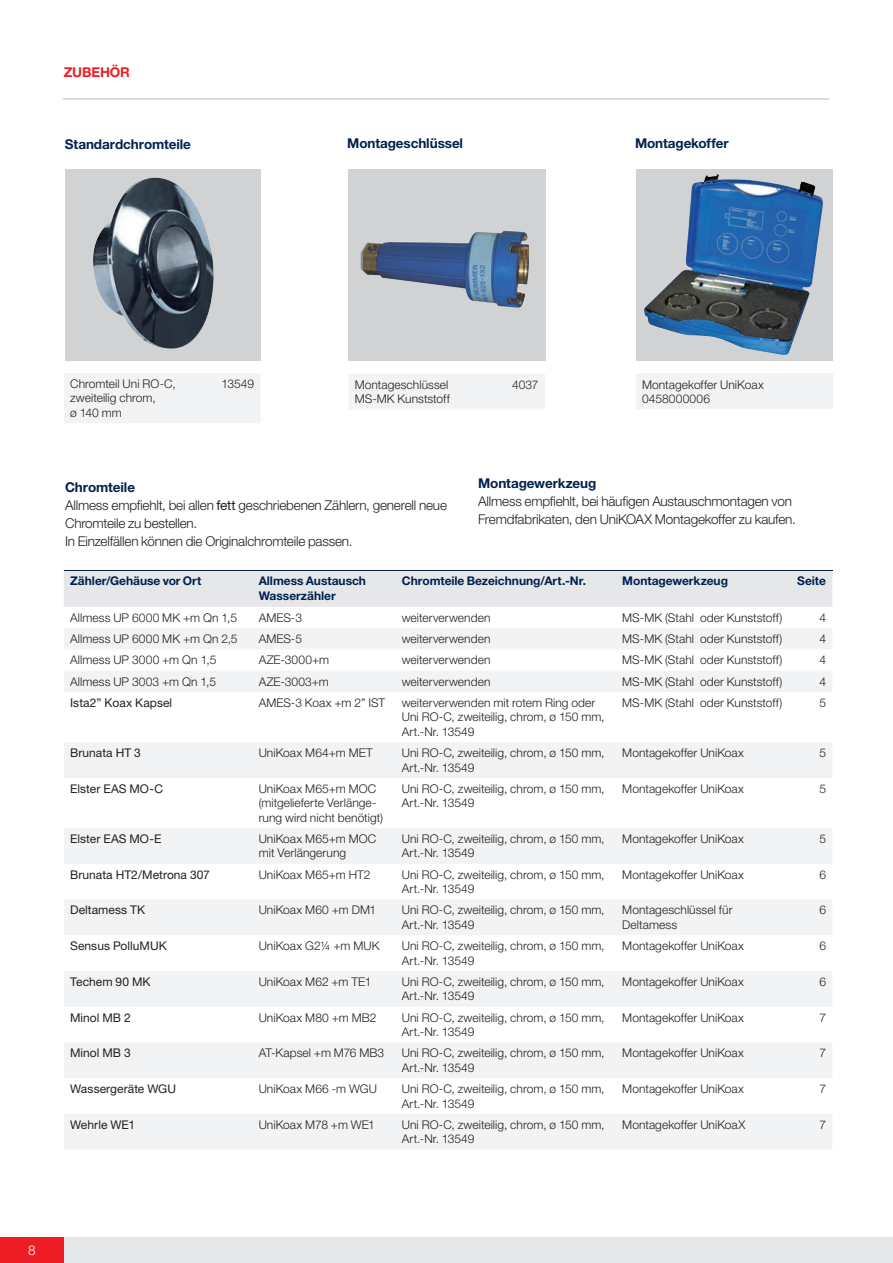
<style>
.page{position:relative;width:893px;height:1263px;background:#fff}
.page>*{position:absolute;margin:0;border:0;box-sizing:border-box;transform-origin:0 0}
.t1{font:300 13.5px/18px "Helvetica Neue LT Std";letter-spacing:-.015em;color:#231f20}
.t2{font:700 13.5px "Helvetica Neue LT Std";letter-spacing:-.005em;color:#00214f}
.t3{font:700 13.5px "Helvetica Neue LT Std";letter-spacing:-.01em;color:#ee1d23}
.t4{font:300 13.5px "Helvetica Neue LT Std";color:#fff}
.t5{font:300 12px/14.4px "Helvetica Neue LT Std";letter-spacing:.005em;color:#231f20}
.t6{font:12px "Helvetica Neue LT Std";letter-spacing:.005em;color:#231f20}
.t7{font:700 12px/15px "Helvetica Neue LT Std";color:#00214f}
.s1{font-weight:700;color:#00214f}
.s2{font-weight:400}
</style>
<div class="page">
<div style="left:0;top:1237px;width:893px;height:26px;background:#e6e7e9"></div>
<div style="left:0;top:1237px;width:64px;height:26px;background:#ee1d23"></div>
<div style="left:64px;top:571px;width:768px;height:36px;background:#e6e7e9"></div>
<svg style="left:64px;top:628px;width:768px;height:521px"></svg>
<hr style="left:252px;top:570px;width:143px;height:1px;background:#00214f">
<hr style="left:64px;top:570px;width:188px;height:1px;background:#00214f">
<hr style="left:395px;top:570px;width:221px;height:1px;background:#00214f">
<hr style="left:616px;top:570px;width:174px;height:1px;background:#00214f">
<hr style="left:790px;top:570px;width:42px;height:1px;background:#00214f">
<svg style="left:65px;top:169px;width:195px;height:191px;background:#9da2a8"></svg>
<div style="left:64px;top:373px;width:196px;height:50px;background:#f2f3f4"></div>
<div style="left:349px;top:169px;width:197px;height:191px;background:#d1d2d4"></div>
<div style="left:636px;top:169px;width:196px;height:191px;background:#d1d2d4"></div>
<hr style="left:64px;top:98px;width:765px;height:2px;background:#d8d9db">
<div style="left:349px;top:374px;width:196px;height:35px;background:#f2f3f4"></div>
<div style="left:636px;top:374px;width:196px;height:35px;background:#f2f3f4"></div>
<img style="left:116px;top:178px;width:36px;height:31px">
<img style="left:360px;top:230px;width:169px;height:78px">
<img style="left:644px;top:174px;width:179px;height:181px">
<p class="t3" style="left:64px;top:64px;width:68px">ZUBEHÖR</p>
<p class="t2" style="left:65px;top:136px;width:128px">Standardchromteile</p>
<p class="t2" style="left:347px;top:135px;width:117px">Montageschlüssel</p>
<p class="t2" style="left:635px;top:135px;width:95px">Montagekoffer</p>
<p class="t5" style="left:70px;top:376px;width:107px">Chromteil Uni RO-C, zweiteilig chrom,<br>ø 140 mm</p>
<p class="t5" style="left:221px;top:376px;width:34px">13549</p>
<p class="t5" style="left:355px;top:377px;width:97px">Montageschlüssel<br>MS-MK Kunststoff</p>
<p class="t5" style="left:512px;top:377px;width:28px">4037</p>
<p class="t5" style="left:642px;top:377px;width:123px">Montagekoffer UniKoax<br>0458000006</p>
<p class="t1" style="left:65px;top:478px;width:383px"><span class="s1">Chromteile<br></span>Allmess empfiehlt, bei allen <span class="s2">fett</span> geschriebenen Zählern, generell neue Chromteile zu bestellen.<br>In Einzelfällen können die Originalchromteile passen.</p>
<p class="t2" style="left:478px;top:475px;width:120px">Montagewerkzeug</p>
<p class="t1" style="left:478px;top:492px;width:319px">Allmess empfiehlt, bei häufigen Austauschmontagen von<br>Fremdfabrikaten, den UniKOAX Montagekoffer zu kaufen.</p>
<p class="t7" style="left:70px;top:573px;width:133px">Zähler/Gehäuse vor Ort</p>
<p class="t7" style="left:259px;top:573px;width:109px">Allmess Austausch<br>Wasserzähler</p>
<p class="t7" style="left:402px;top:573px;width:186px">Chromteile Bezeichnung/Art.-Nr.</p>
<p class="t7" style="left:622px;top:573px;width:107px">Montagewerkzeug</p>
<p class="t7" style="left:797px;top:573px;width:30px">Seite</p>
<p class="t5" style="left:70px;top:610px;width:168px">Allmess UP 6000 MK +m Qn 1,5</p>
<p class="t5" style="left:259px;top:610px;width:45px">AMES-3</p>
<p class="t5" style="left:402px;top:610px;width:90px">weiterverwenden</p>
<p class="t5" style="left:622px;top:610px;width:162px">MS-MK (Stahl oder Kunststoff)</p>
<p class="t5" style="left:819px;top:610px;width:8px">4</p>
<p class="t5" style="left:70px;top:631px;width:169px">Allmess UP 6000 MK +m Qn 2,5</p>
<p class="t5" style="left:259px;top:631px;width:45px">AMES-5</p>
<p class="t5" style="left:402px;top:631px;width:90px">weiterverwenden</p>
<p class="t5" style="left:622px;top:631px;width:162px">MS-MK (Stahl oder Kunststoff)</p>
<p class="t5" style="left:819px;top:631px;width:8px">4</p>
<p class="t5" style="left:70px;top:653px;width:148px">Allmess UP 3000 +m Qn 1,5</p>
<p class="t5" style="left:259px;top:653px;width:72px">AZE-3000+m</p>
<p class="t5" style="left:402px;top:653px;width:90px">weiterverwenden</p>
<p class="t5" style="left:622px;top:653px;width:162px">MS-MK (Stahl oder Kunststoff)</p>
<p class="t5" style="left:819px;top:653px;width:8px">4</p>
<p class="t5" style="left:70px;top:674px;width:148px">Allmess UP 3003 +m Qn 1,5</p>
<p class="t5" style="left:259px;top:674px;width:72px">AZE-3003+m</p>
<p class="t5" style="left:402px;top:674px;width:90px">weiterverwenden</p>
<p class="t5" style="left:622px;top:674px;width:162px">MS-MK (Stahl oder Kunststoff)</p>
<p class="t5" style="left:819px;top:674px;width:8px">4</p>
<p class="t6" style="left:70px;top:695px;width:104px">Ista2” Koax Kapsel</p>
<p class="t5" style="left:259px;top:695px;width:128px">AMES-3 Koax +m 2” IST</p>
<p class="t5" style="left:402px;top:695px;width:204px">weiterverwenden mit rotem Ring oder<br>Uni RO-C, zweiteilig, chrom, ø 150 mm,<br>Art.-Nr. 13549</p>
<p class="t5" style="left:622px;top:695px;width:162px">MS-MK (Stahl oder Kunststoff)</p>
<p class="t5" style="left:819px;top:695px;width:8px">5</p>
<p class="t6" style="left:70px;top:746px;width:72px">Brunata HT 3</p>
<p class="t5" style="left:259px;top:745px;width:116px">UniKoax M64+m MET</p>
<p class="t5" style="left:402px;top:745px;width:204px">Uni RO-C, zweiteilig, chrom, ø 150 mm,<br>Art.-Nr. 13549</p>
<p class="t5" style="left:622px;top:745px;width:123px">Montagekoffer UniKoax</p>
<p class="t5" style="left:819px;top:745px;width:8px">5</p>
<p class="t6" style="left:70px;top:781px;width:94px">Elster EAS MO-C</p>
<p class="t5" style="left:259px;top:781px;width:126px">UniKoax M65+m MOC (mitgelieferte Verlänge&shy;rung wird nicht benötigt)</p>
<p class="t5" style="left:402px;top:781px;width:204px">Uni RO-C, zweiteilig, chrom, ø 150 mm,<br>Art.-Nr. 13549</p>
<p class="t5" style="left:622px;top:781px;width:123px">Montagekoffer UniKoax</p>
<p class="t5" style="left:819px;top:781px;width:8px">5</p>
<p class="t6" style="left:70px;top:831px;width:93px">Elster EAS MO-E</p>
<p class="t5" style="left:259px;top:831px;width:119px">UniKoax M65+m MOC mit Verlängerung</p>
<p class="t5" style="left:402px;top:831px;width:204px">Uni RO-C, zweiteilig, chrom, ø 150 mm,<br>Art.-Nr. 13549</p>
<p class="t5" style="left:622px;top:831px;width:123px">Montagekoffer UniKoax</p>
<p class="t5" style="left:819px;top:831px;width:8px">5</p>
<p class="t6" style="left:70px;top:867px;width:141px">Brunata HT2/Metrona 307</p>
<p class="t5" style="left:259px;top:867px;width:113px">UniKoax M65+m HT2</p>
<p class="t5" style="left:402px;top:867px;width:204px">Uni RO-C, zweiteilig, chrom, ø 150 mm,<br>Art.-Nr. 13549</p>
<p class="t5" style="left:622px;top:867px;width:123px">Montagekoffer UniKoax</p>
<p class="t5" style="left:819px;top:867px;width:8px">6</p>
<p class="t6" style="left:70px;top:903px;width:76px">Deltamess TK</p>
<p class="t5" style="left:259px;top:903px;width:119px">UniKoax M60 +m DM1</p>
<p class="t5" style="left:402px;top:903px;width:204px">Uni RO-C, zweiteilig, chrom, ø 150 mm,<br>Art.-Nr. 13549</p>
<p class="t5" style="left:622px;top:903px;width:112px">Montageschlüssel für<br>Deltamess</p>
<p class="t5" style="left:819px;top:903px;width:8px">6</p>
<p class="t6" style="left:70px;top:939px;width:98px">Sensus PolluMUK</p>
<p class="t5" style="left:259px;top:938px;width:122px">UniKoax G2¼ +m MUK</p>
<p class="t5" style="left:402px;top:938px;width:204px">Uni RO-C, zweiteilig, chrom, ø 150 mm,<br>Art.-Nr. 13549</p>
<p class="t5" style="left:622px;top:938px;width:123px">Montagekoffer UniKoax</p>
<p class="t5" style="left:819px;top:938px;width:8px">6</p>
<p class="t6" style="left:70px;top:974px;width:82px">Techem 90 MK</p>
<p class="t5" style="left:259px;top:974px;width:114px">UniKoax M62 +m TE1</p>
<p class="t5" style="left:402px;top:974px;width:204px">Uni RO-C, zweiteilig, chrom, ø 150 mm,<br>Art.-Nr. 13549</p>
<p class="t5" style="left:622px;top:974px;width:123px">Montagekoffer UniKoax</p>
<p class="t5" style="left:819px;top:974px;width:8px">6</p>
<p class="t6" style="left:70px;top:1010px;width:62px">Minol MB 2</p>
<p class="t5" style="left:259px;top:1010px;width:119px">UniKoax M80 +m MB2</p>
<p class="t5" style="left:402px;top:1010px;width:204px">Uni RO-C, zweiteilig, chrom, ø 150 mm,<br>Art.-Nr. 13549</p>
<p class="t5" style="left:622px;top:1010px;width:123px">Montagekoffer UniKoax</p>
<p class="t5" style="left:819px;top:1010px;width:8px">7</p>
<p class="t6" style="left:70px;top:1046px;width:62px">Minol MB 3</p>
<p class="t5" style="left:259px;top:1046px;width:127px">AT-Kapsel +m M76 MB3</p>
<p class="t5" style="left:402px;top:1046px;width:204px">Uni RO-C, zweiteilig, chrom, ø 150 mm,<br>Art.-Nr. 13549</p>
<p class="t5" style="left:622px;top:1046px;width:123px">Montagekoffer UniKoax</p>
<p class="t5" style="left:819px;top:1046px;width:8px">7</p>
<p class="t6" style="left:70px;top:1082px;width:107px">Wassergeräte WGU</p>
<p class="t5" style="left:259px;top:1081px;width:120px">UniKoax M66 -m WGU</p>
<p class="t5" style="left:402px;top:1081px;width:204px">Uni RO-C, zweiteilig, chrom, ø 150 mm,<br>Art.-Nr. 13549</p>
<p class="t5" style="left:622px;top:1081px;width:123px">Montagekoffer UniKoax</p>
<p class="t5" style="left:819px;top:1081px;width:8px">7</p>
<p class="t6" style="left:70px;top:1117px;width:66px">Wehrle WE1</p>
<p class="t5" style="left:259px;top:1117px;width:118px">UniKoax M78 +m WE1</p>
<p class="t5" style="left:402px;top:1117px;width:204px">Uni RO-C, zweiteilig, chrom, ø 150 mm,<br>Art.-Nr. 13549</p>
<p class="t5" style="left:622px;top:1117px;width:124px">Montagekoffer UniKoaX</p>
<p class="t5" style="left:819px;top:1117px;width:8px">7</p>
<p class="t4" style="left:28px;top:1241px;width:9px">8</p>
</div>
